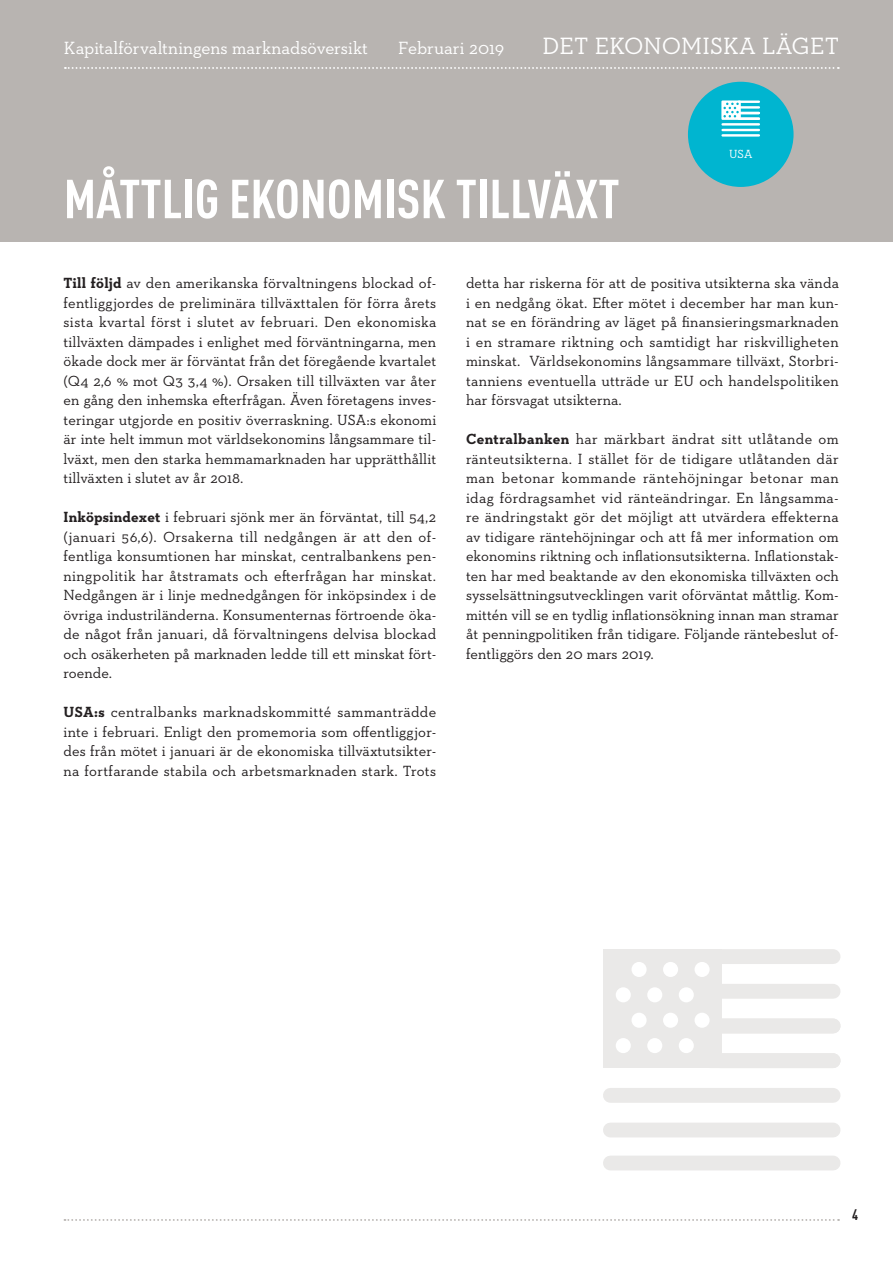
<style>
.page{position:relative;width:893px;height:1263px;background:#fff}
.page>*{position:absolute;margin:0;border:0;box-sizing:border-box;transform-origin:0 0}
.OTSIKKO{font:700 condensed 54px "DIN Offc Pro";color:#fff}
.headerin_yläteksti_o{font:24px "Neutraface Slab Text";letter-spacing:.005em;color:#fff}
.t1{font:18px "Neutraface Slab Text";color:#fff}
.LEIPIS{font:15px/19.5px "Neutraface Slab Text";letter-spacing:.005em;color:#231f20;text-align:justify}
.t2{font:700 condensed 15px "DIN Offc Pro";color:#231f20}
.t3{font:12px "Neutraface Slab Text";color:#fff}
.s1{font-weight:700}
</style>
<div class="page">
<svg style="left:64px;top:1219px;width:775px;height:2px"></svg>
<div style="left:610px;top:1155px;width:223px;height:15px;background:#eae9e8"></div>
<div style="left:610px;top:1122px;width:223px;height:15px;background:#eae9e8"></div>
<div style="left:610px;top:1088px;width:223px;height:15px;background:#eae9e8"></div>
<div style="left:710px;top:1053px;width:123px;height:15px;background:#eae9e8"></div>
<div style="left:710px;top:984px;width:123px;height:15px;background:#eae9e8"></div>
<div style="left:710px;top:1018px;width:123px;height:15px;background:#eae9e8"></div>
<div style="left:710px;top:949px;width:123px;height:15px;background:#eae9e8"></div>
<div style="left:603px;top:949px;width:119px;height:119px;background:#eae9e8"></div>
<svg style="left:616px;top:962px;width:94px;height:91px"></svg>
<div style="left:0;top:0;width:893px;height:242px;background:#b8b4b1"></div>
<div style="left:688px;top:82px;width:105px;height:105px;background:#00b5d0;border-radius:50%"></div>
<hr style="left:723px;top:134px;width:36px;height:3px;background:#fff">
<hr style="left:723px;top:129px;width:36px;height:2px;background:#fff">
<hr style="left:723px;top:123px;width:36px;height:3px;background:#fff">
<hr style="left:739px;top:117px;width:20px;height:3px;background:#fff">
<hr style="left:739px;top:101px;width:20px;height:2px;background:#fff">
<svg style="left:721px;top:100px;width:20px;height:20px"></svg>
<svg style="left:723px;top:103px;width:36px;height:14px"></svg>
<svg style="left:65px;top:67px;width:774px;height:2px"></svg>
<p class="t1" style="left:64px;top:37px;width:306px">Kapitalförvaltningens marknadsöversikt</p>
<p class="t1" style="left:398px;top:37px;width:108px">Februari 2019</p>
<p class="headerin_yläteksti_o" style="left:542px;top:31px;width:298px">DET EKONOMISKA LÄGET</p>
<p class="t3" style="left:729px;top:146px;width:25px">USA</p>
<p class="OTSIKKO" style="left:64px;top:159px;width:557px">MÅTTLIG EKONOMISK TILLVÄXT</p>
<p class="LEIPIS" style="left:64px;top:273px;width:374px"><span class="s1">Till följd</span> av den amerikanska förvaltningens blockad of&shy;fentliggjordes de preliminära tillväxttalen för förra årets sista kvartal först i slutet av februari. Den ekonomiska tillväxten dämpades i enlighet med förväntningarna, men ökade dock mer är förväntat från det föregående kvartalet (Q4 2,6 % mot Q3 3,4 %). Orsaken till tillväxten var åter en gång den inhemska efterfrågan. Även företagens inves&shy;teringar utgjorde en positiv överraskning. USA:s ekonomi är inte helt immun mot världsekonomins långsammare til&shy;lväxt, men den starka hemmamarknaden har upprätthållit tillväxten i slutet av år 2018.</p>
<p class="LEIPIS" style="left:64px;top:507px;width:374px"><span class="s1">Inköpsindexet</span> i februari sjönk mer än förväntat, till 54,2 (januari 56,6). Orsakerna till nedgången är att den of&shy;fentliga konsumtionen har minskat, centralbankens pen&shy;ningpolitik har åtstramats och efterfrågan har minskat.<br>Nedgången är i linje mednedgången för inköpsindex i de övriga industriländerna. Konsumenternas förtroende öka&shy;de något från januari, då förvaltningens delvisa blockad och osäkerheten på marknaden ledde till ett minskat fört&shy;roende.</p>
<p class="LEIPIS" style="left:64px;top:702px;width:374px"><span class="s1">USA:s</span> centralbanks marknadskommitté sammanträdde inte i februari. Enligt den promemoria som offentliggjor&shy;des från mötet i januari är de ekonomiska tillväxtutsikter&shy;na fortfarande stabila och arbetsmarknaden stark. Trots</p>
<p class="LEIPIS" style="left:466px;top:273px;width:374px">detta har riskerna för att de positiva utsikterna ska vända i en nedgång ökat. Efter mötet i december har man kun&shy;nat se en förändring av läget på finansieringsmarknaden i en stramare riktning och samtidigt har riskvilligheten minskat. Världsekonomins långsammare tillväxt, Storbri&shy;tanniens eventuella utträde ur EU och handelspolitiken har försvagat utsikterna.</p>
<p class="LEIPIS" style="left:466px;top:429px;width:374px"><span class="s1">Centralbanken</span> har märkbart ändrat sitt utlåtande om ränteutsikterna. I stället för de tidigare utlåtanden där man betonar kommande räntehöjningar betonar man idag fördragsamhet vid ränteändringar. En långsamma&shy;re ändringstakt gör det möjligt att utvärdera effekterna av tidigare räntehöjningar och att få mer information om ekonomins riktning och inflationsutsikterna. Inflationstak&shy;ten har med beaktande av den ekonomiska tillväxten och sysselsättningsutvecklingen varit oförväntat måttlig. Kom&shy;mittén vill se en tydlig inflationsökning innan man stramar åt penningpolitiken från tidigare. Följande räntebeslut of&shy;fentliggörs den 20 mars 2019.</p>
<p class="t2" style="left:852px;top:1204px;width:8px">4</p>
</div>
